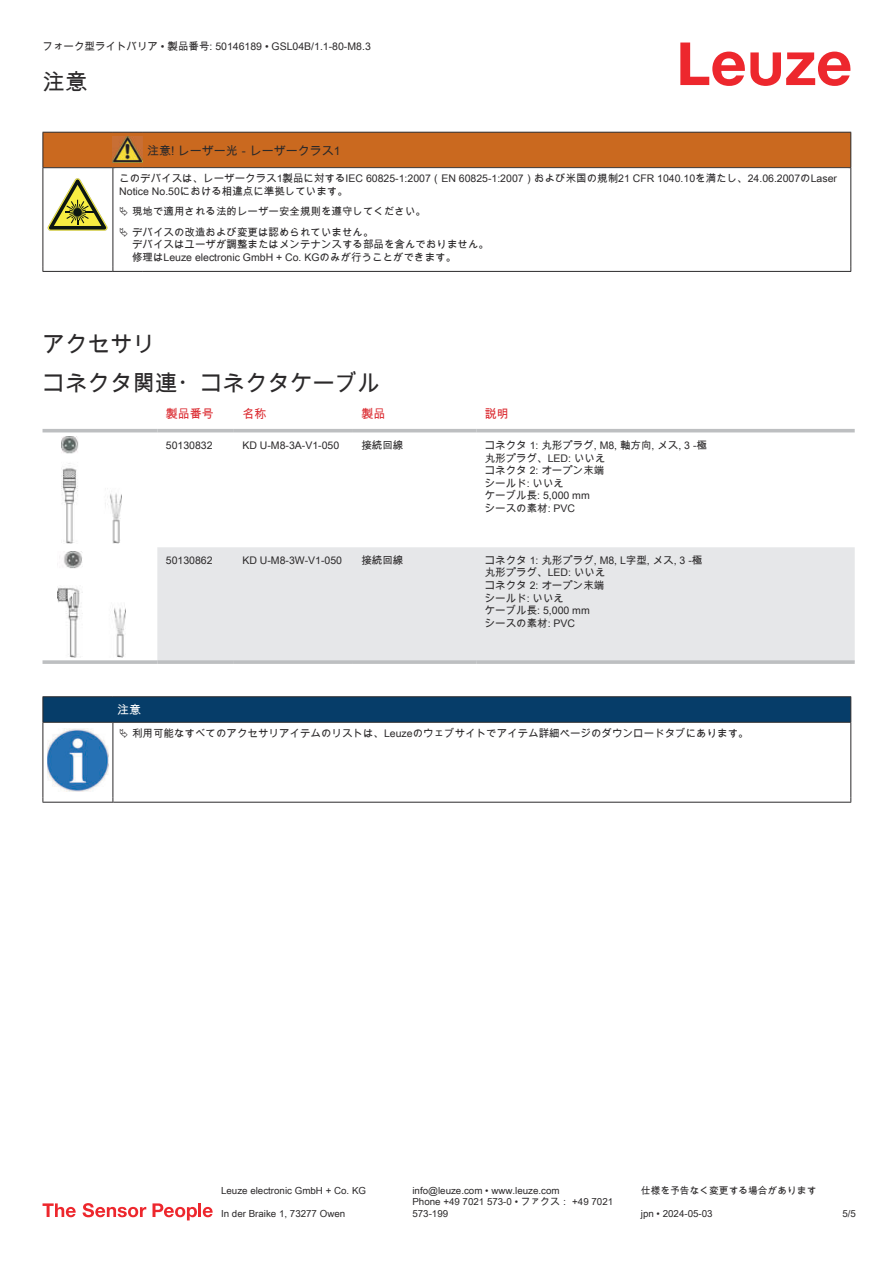
<style>
.page{position:relative;width:893px;height:1263px;background:#fff}
.page>*{position:absolute;margin:0;border:0;box-sizing:border-box;transform-origin:0 0}
.t1{font:22.5px/38.7px "Arial Unicode MS";color:#2b292a}
.t2{font:12px "Arial Unicode MS";color:#2b292a}
.t3{font:12px "Arial Unicode MS";color:#db2a30}
.t4{font:12px "Arial Unicode MS";color:#fff}
.t5{font:10.5px/12.6px "Arial Unicode MS";color:#2b292a}
.t6{font:9.75px/11.7px "Arial Unicode MS";color:#2b292a}
</style>
<div class="page">
<svg style="left:680px;top:43px;width:170px;height:43px"></svg>
<svg style="left:43px;top:432px;width:812px;height:187px"></svg>
<div style="left:157px;top:547px;width:698px;height:113px;background:#e6e7e9"></div>
<hr style="left:43px;top:429px;width:114px;height:3px;background:#bdbfc1">
<hr style="left:157px;top:429px;width:77px;height:3px;background:#bdbfc1">
<hr style="left:234px;top:429px;width:119px;height:3px;background:#bdbfc1">
<hr style="left:353px;top:429px;width:123px;height:3px;background:#bdbfc1">
<hr style="left:476px;top:429px;width:379px;height:3px;background:#bdbfc1">
<svg style="left:43px;top:660px;width:114px;height:4px"></svg>
<hr style="left:157px;top:660px;width:77px;height:4px;background:#bdbfc1">
<hr style="left:234px;top:660px;width:119px;height:4px;background:#bdbfc1">
<hr style="left:353px;top:660px;width:123px;height:4px;background:#bdbfc1">
<hr style="left:476px;top:660px;width:379px;height:4px;background:#bdbfc1">
<img style="left:61px;top:437px;width:61px;height:106px">
<img style="left:57px;top:551px;width:68px;height:107px">
<svg style="left:44px;top:723px;width:806px;height:79px"></svg>
<hr style="left:43px;top:696px;width:70px;height:1px;background:#2b292a">
<hr style="left:43px;top:722px;width:70px;height:1px;background:#2b292a">
<hr style="left:113px;top:696px;width:738px;height:1px;background:#2b292a">
<svg style="left:43px;top:697px;width:808px;height:25px;background:#063c67"></svg>
<hr style="left:113px;top:722px;width:738px;height:1px;background:#2b292a">
<hr style="left:43px;top:723px;width:1px;height:75px;background:#2b292a">
<hr style="left:113px;top:723px;width:1px;height:75px;background:#2b292a">
<hr style="left:850px;top:723px;width:1px;height:75px;background:#2b292a">
<hr style="left:43px;top:802px;width:70px;height:1px;background:#2b292a">
<hr style="left:113px;top:802px;width:738px;height:1px;background:#2b292a">
<img style="left:47px;top:729px;width:61px;height:62px">
<div style="left:115px;top:723px;width:734px;height:20px;background:#fff"></div>
<svg style="left:43px;top:1203px;width:33px;height:14px"></svg>
<svg style="left:83px;top:1203px;width:63px;height:14px"></svg>
<svg style="left:153px;top:1203px;width:44px;height:17px"></svg>
<hr style="left:198px;top:1203px;width:3px;height:14px;background:#ed272d">
<svg style="left:203px;top:1207px;width:10px;height:10px"></svg>
<div style="left:44px;top:133px;width:806px;height:34px;background:#ca691f"></div>
<svg style="left:44px;top:168px;width:806px;height:103px"></svg>
<hr style="left:43px;top:132px;width:70px;height:1px;background:#2b292a">
<hr style="left:43px;top:133px;width:1px;height:34px;background:#2b292a">
<hr style="left:43px;top:167px;width:70px;height:1px;background:#2b292a">
<hr style="left:113px;top:132px;width:30px;height:1px;background:#2b292a">
<hr style="left:113px;top:167px;width:30px;height:1px;background:#2b292a">
<hr style="left:143px;top:132px;width:708px;height:1px;background:#2b292a">
<hr style="left:850px;top:133px;width:1px;height:34px;background:#2b292a">
<hr style="left:143px;top:167px;width:708px;height:1px;background:#2b292a">
<hr style="left:43px;top:168px;width:1px;height:99px;background:#2b292a">
<hr style="left:113px;top:168px;width:1px;height:99px;background:#2b292a">
<hr style="left:850px;top:168px;width:1px;height:99px;background:#2b292a">
<hr style="left:43px;top:271px;width:70px;height:1px;background:#2b292a">
<hr style="left:113px;top:271px;width:30px;height:1px;background:#2b292a">
<hr style="left:143px;top:271px;width:708px;height:1px;background:#2b292a">
<img style="left:113px;top:136px;width:30px;height:27px">
<svg style="left:47px;top:178px;width:60px;height:53px"></svg>
<svg style="left:115px;top:169px;width:734px;height:98px"></svg>
<svg style="left:120px;top:207px;width:8px;height:9px"></svg>
<svg style="left:120px;top:227px;width:8px;height:10px"></svg>
<p class="t5" style="left:43px;top:40px;width:330px">フォーク型ライトバリア • 製品番号: 50146189 • GSL04B/1.1-80-M8.3</p>
<h1 class="t1" style="left:43px;top:62px;width:46px">注意</h1>
<p class="t2" style="left:147px;top:142px;width:195px">注意! レーザー光－レーザークラス1</p>
<p class="t5" style="left:119px;top:172px;width:719px">このデバイスは、レーザークラス1製品に対するIEC 60825-1:2007（EN 60825-1:2007）および米国の規制21 CFR 1040.10を満たし、24.06.2007のLaser<br>Notice No.50における相違点に準拠しています。</p>
<p class="t5" style="left:132px;top:201px;width:295px;line-height:20.2px">現地で適用される法的レーザー安全規則を遵守してください。デバイスの改造および変更は認められていません。</p>
<p class="t5" style="left:132px;top:238px;width:358px">デバイスはユーザが調整またはメンテナンスする部品を含んでおりません。修理はLeuze electronic GmbH + Co. KGのみが行うことができます。</p>
<h1 class="t1" style="left:43px;top:324px;width:339px">アクセサリ<br>コネクタ関連・コネクタケーブル</h1>
<p class="t3" style="left:166px;top:405px;width:49px">製品番号</p>
<p class="t3" style="left:242px;top:405px;width:25px">名称</p>
<p class="t3" style="left:361px;top:405px;width:25px">製品</p>
<p class="t3" style="left:485px;top:405px;width:25px">説明</p>
<p class="t5" style="left:166px;top:439px;width:48px">50130832</p>
<p class="t5" style="left:242px;top:439px;width:98px">KD U-M8-3A-V1-050</p>
<p class="t5" style="left:361px;top:439px;width:43px">接続回線</p>
<p class="t5" style="left:485px;top:439px;width:224px">コネクタ 1: 丸形プラグ, M8, 軸方向, メス, 3 -極丸形プラグ、LED: いいえ<br>コネクタ 2: オープン末端<br>シールド: いいえ<br>ケーブル長: 5,000 mm<br>シースの素材: PVC</p>
<p class="t5" style="left:166px;top:553px;width:48px">50130862</p>
<p class="t5" style="left:242px;top:553px;width:101px">KD U-M8-3W-V1-050</p>
<p class="t5" style="left:361px;top:553px;width:43px">接続回線</p>
<p class="t5" style="left:485px;top:553px;width:219px">コネクタ 1: 丸形プラグ, M8, L字型, メス, 3 -極丸形プラグ、LED: いいえ<br>コネクタ 2: オープン末端<br>シールド: いいえ<br>ケーブル長: 5,000 mm<br>シースの素材: PVC</p>
<p class="t4" style="left:117px;top:701px;width:25px">注意</p>
<p class="t5" style="left:132px;top:727px;width:618px">利用可能なすべてのアクセサリアイテムのリストは、Leuzeのウェブサイトでアイテム詳細ページのダウンロードタブにあります。</p>
<p class="t6" style="left:221px;top:1184px;width:146px">Leuze electronic GmbH + Co. KG</p>
<p class="t6" style="left:412px;top:1184px;width:149px">info@leuze.com • www.leuze.com</p>
<p class="t6" style="left:641px;top:1184px;width:177px">仕様を予告なく変更する場合があります</p>
<p class="t6" style="left:221px;top:1207px;width:126px">In der Braike 1, 73277 Owen</p>
<p class="t6" style="left:412px;top:1196px;width:202px">Phone +49 7021 573-0 • ファクス： +49 7021<br>573-199</p>
<p class="t6" style="left:641px;top:1207px;width:73px">jpn • 2024-05-03</p>
<p class="t6" style="left:842px;top:1207px;width:15px">5/5</p>
</div>
